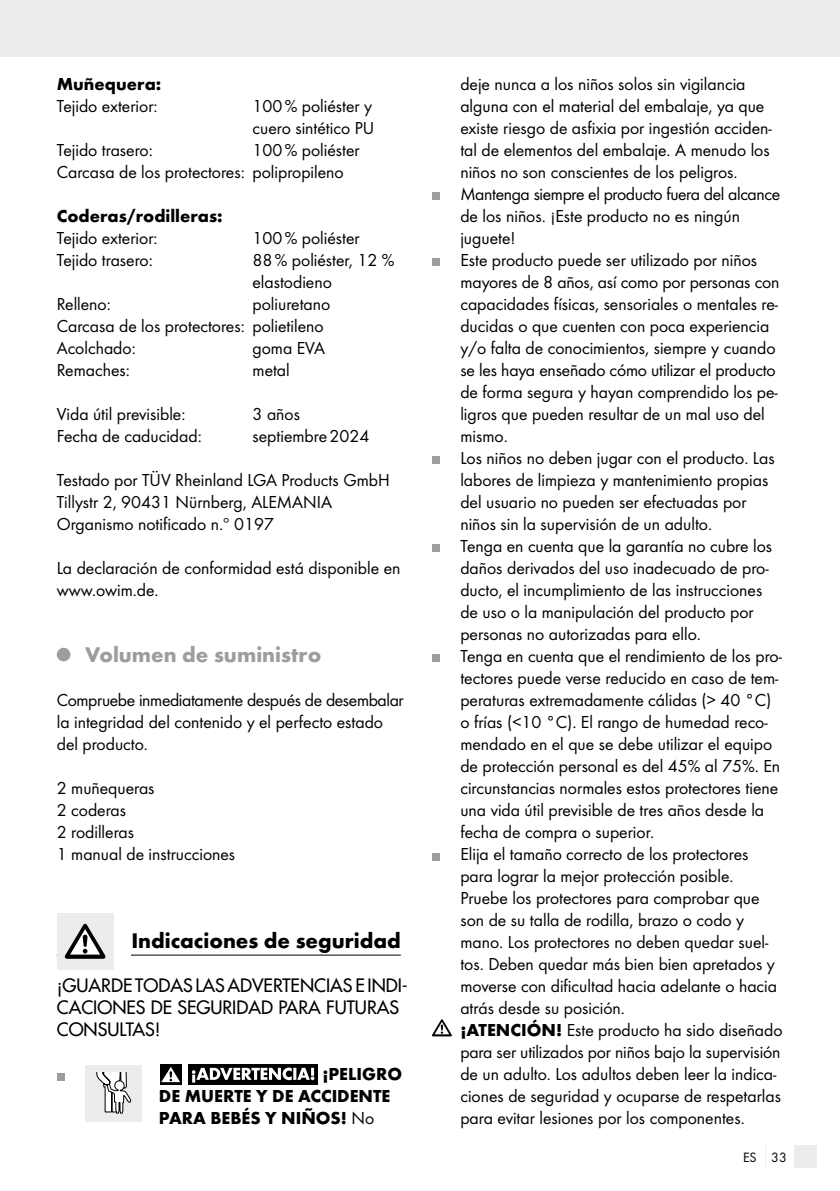
<style>
.page{position:relative;width:840px;height:1191px;background:#fff}
.page>*{position:absolute;margin:0;border:0;box-sizing:border-box;transform-origin:0 0}
.t1{font:700 22px "Futura";color:#000}
.t2{font:700 22px "Futura";color:#9c9d9d}
.t3{font:18px/22px "Futura Boo";color:#000}
.t4{font:700 18px/22px "Futura";color:#000}
.t5{font:18px/22px "Futura";color:#000}
.t6{font:14px "Futura Boo";color:#000}
.s1{font-family:"Futura Boo";font-weight:400}
.s2{font-family:"Futura";font-weight:700}
</style>
<div class="page">
<div style="left:0;top:0;width:839px;height:57px;background:#ececec"></div>
<div style="left:794px;top:1145px;width:22px;height:23px;background:#ececec"></div>
<hr style="left:57px;top:954px;width:343px;height:1px;background:#000">
<div style="left:57px;top:648px;width:13px;height:13px;background:#9c9d9d;border-radius:50%"></div>
<div style="left:113px;top:913px;width:18px;height:56px;background:#fff"></div>
<div style="left:57px;top:913px;width:56px;height:56px;background:#ececec"></div>
<svg style="left:65px;top:923px;width:40px;height:35px"></svg>
<div style="left:57px;top:1072px;width:7px;height:8px;background:#9c9d9d"></div>
<div style="left:85px;top:1064px;width:57px;height:57px;background:#ececec"></div>
<svg style="left:96px;top:1072px;width:35px;height:41px"></svg>
<div style="left:188px;top:1064px;width:130px;height:20px;background:#000"></div>
<svg style="left:160px;top:1064px;width:21px;height:20px"></svg>
<svg style="left:161px;top:1066px;width:19px;height:16px"></svg>
<svg style="left:192px;top:1067px;width:122px;height:15px"></svg>
<div style="left:432px;top:192px;width:7px;height:8px;background:#9c9d9d"></div>
<div style="left:432px;top:258px;width:7px;height:8px;background:#9c9d9d"></div>
<div style="left:432px;top:456px;width:7px;height:8px;background:#9c9d9d"></div>
<div style="left:432px;top:544px;width:7px;height:8px;background:#9c9d9d"></div>
<div style="left:432px;top:654px;width:7px;height:8px;background:#9c9d9d"></div>
<div style="left:432px;top:852px;width:7px;height:8px;background:#9c9d9d"></div>
<svg style="left:432px;top:1019px;width:19px;height:17px"></svg>
<p class="t4" style="left:57px;top:73px;width:106px">Muñequera:</p>
<p class="t3" style="left:57px;top:95px;width:102px">Tejido exterior:</p>
<p class="t3" style="left:252px;top:95px;width:123px">100% poliéster y cuero sintético PU</p>
<p class="t3" style="left:57px;top:139px;width:97px">Tejido trasero:</p>
<p class="t3" style="left:57px;top:139px;width:304px;text-indent:196px">100% poliéster<br>Carcasa de los protectores: polipropileno</p>
<p class="t4" style="left:57px;top:205px;width:167px">Coderas/rodilleras:</p>
<p class="t3" style="left:57px;top:227px;width:102px">Tejido exterior:</p>
<p class="t3" style="left:252px;top:227px;width:109px">100% poliéster</p>
<p class="t3" style="left:57px;top:249px;width:97px">Tejido trasero:</p>
<p class="t3" style="left:252px;top:249px;width:143px">88% poliéster, 12 % elastodieno</p>
<p class="t3" style="left:57px;top:293px;width:56px">Relleno:</p>
<p class="t3" style="left:57px;top:293px;width:275px;text-indent:196px">poliuretano<br>Carcasa de los protectores: polietileno<br>Acolchado:</p>
<p class="t3" style="left:252px;top:337px;width:74px">goma EVA</p>
<p class="t3" style="left:57px;top:359px;width:75px">Remaches:</p>
<p class="t3" style="left:252px;top:359px;width:39px">metal</p>
<p class="t3" style="left:57px;top:403px;width:130px">Vida útil previsible:</p>
<p class="t3" style="left:252px;top:403px;width:49px">3 años</p>
<p class="t3" style="left:57px;top:425px;width:146px">Fecha de caducidad:</p>
<p class="t3" style="left:252px;top:425px;width:118px">septiembre2024</p>
<p class="t3" style="left:57px;top:469px;width:334px">Testado por TÜV Rheinland LGA Products GmbH<br>Tillystr 2, 90431 Nürnberg, ALEMANIA<br>Organismo notificado n.º 0197</p>
<p class="t3" style="left:57px;top:557px;width:345px">La declaración de conformidad está disponible en www.owim.de.</p>
<p class="t2" style="left:85px;top:641px;width:237px">Volumen de suministro</p>
<p class="t3" style="left:57px;top:689px;width:348px">Compruebe inmediatamente después de desembalar la integridad del contenido y el perfecto estado del producto.</p>
<p class="t3" style="left:57px;top:777px;width:180px">2 muñequeras<br>2 coderas<br>2 rodilleras<br>1 manual de instrucciones</p>
<p class="t1" style="left:131px;top:927px;width:271px">Indicaciones de seguridad</p>
<p class="t5" style="left:57px;top:974px;width:352px">¡GUARDE TODAS LAS ADVERTENCIAS E INDI-<br>CACIONES DE SEGURIDAD PARA FUTURAS<br>CONSULTAS!</p>
<p class="t4" style="left:159px;top:1063px;width:244px;text-indent:163px">¡PELIGRO<br>DE MUERTE Y DE ACCIDENTE<br>PARA BEBÉS Y NIÑOS! <span class="s1">No</span></p>
<p class="t3" style="left:460px;top:73px;width:323px">deje nunca a los niños solos sin vigilancia alguna con el material del embalaje, ya que existe riesgo de asfixia por ingestión acciden&shy;tal de elementos del embalaje. A menudo los niños no son conscientes de los peligros.<br>Mantenga siempre el producto fuera del alcance de los niños. ¡Este producto no es ningún juguete!<br>Este producto puede ser utilizado por niños mayores de 8 años, así como por personas con capacidades físicas, sensoriales o mentales re&shy;ducidas o que cuenten con poca experiencia y/o falta de conocimientos, siempre y cuando se les haya enseñado cómo utilizar el producto de forma segura y hayan comprendido los pe&shy;ligros que pueden resultar de un mal uso del mismo.<br>Los niños no deben jugar con el producto. Las labores de limpieza y mantenimiento propias del usuario no pueden ser efectuadas por niños sin la supervisión de un adulto.<br>Tenga en cuenta que la garantía no cubre los daños derivados del uso inadecuado de pro&shy;ducto, el incumplimiento de las instrucciones de uso o la manipulación del producto por personas no autorizadas para ello.<br>Tenga en cuenta que el rendimiento de los pro&shy;tectores puede verse reducido en caso de tem&shy;peraturas extremadamente cálidas (&gt; 40 °C) o frías (&lt;10 °C). El rango de humedad reco&shy;mendado en el que se debe utilizar el equipo de protección personal es del 45% al 75%. En circunstancias normales estos protectores tiene una vida útil previsible de tres años desde la fecha de compra o superior.<br>Elija el tamaño correcto de los protectores para lograr la mejor protección posible.<br>Pruebe los protectores para comprobar que son de su talla de rodilla, brazo o codo y mano. Los protectores no deben quedar suel&shy;tos. Deben quedar más bien bien apretados y moverse con dificultad hacia adelante o hacia atrás desde su posición.<br><span class="s2">¡ATENCIÓN!</span> Este producto ha sido diseñado para ser utilizados por niños bajo la supervisión de un adulto. Los adultos deben leer la indica&shy;ciones de seguridad y ocuparse de respetarlas para evitar lesiones por los componentes.</p>
<p class="t6" style="left:742px;top:1149px;width:45px">ES 33</p>
</div>
